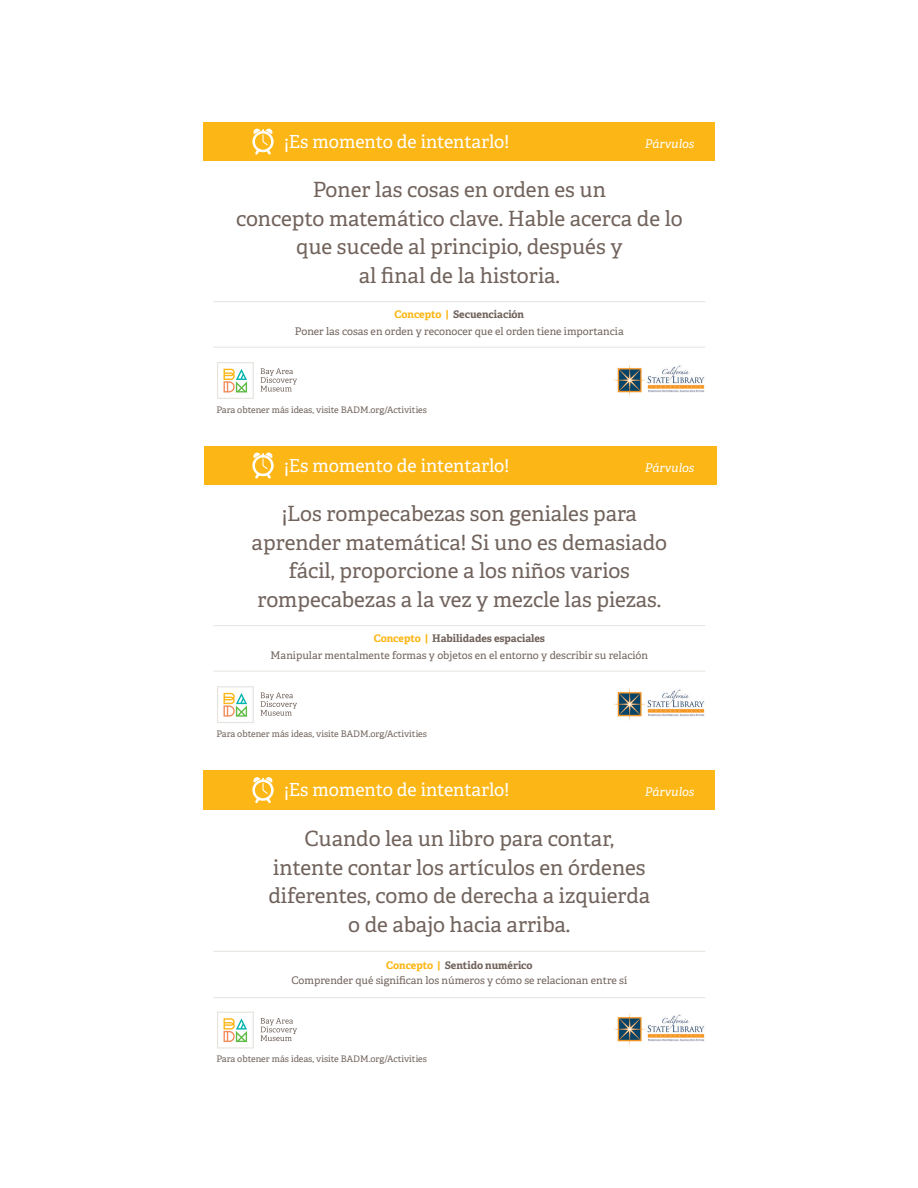
<style>
.page{position:relative;width:918px;height:1188px;background:#fff}
.page>*{position:absolute;margin:0;border:0;box-sizing:border-box;transform-origin:0 0}
.t1{font:21px/28.5px "Adelle PE";color:#71635c;text-align:center}
.t2{font:18px "Adelle PE";letter-spacing:-.005em;color:#fff}
.t3{font:italic 12px "Adelle PE";color:#fff}
.t4{font:10.5px/16.5px "Adelle PE";color:#71635c;text-align:center}
.t5{font:9px "Adelle PE";color:#71635c}
.s1{font-weight:700;color:#fcb615}
.s2{font-weight:700}
</style>
<div class="page">
<div style="left:204px;top:122px;width:511px;height:39px;background:#fcb615"></div>
<div style="left:204px;top:446px;width:512px;height:39px;background:#fcb615"></div>
<div style="left:203px;top:770px;width:512px;height:39px;background:#fcb615"></div>
<hr style="left:213px;top:301px;width:492px;height:1px;background:#e6e4df">
<hr style="left:213px;top:625px;width:492px;height:1px;background:#e6e4df">
<hr style="left:213px;top:951px;width:492px;height:1px;background:#e6e4df">
<hr style="left:213px;top:347px;width:492px;height:1px;background:#e6e4df">
<hr style="left:213px;top:671px;width:492px;height:1px;background:#e6e4df">
<hr style="left:213px;top:997px;width:492px;height:1px;background:#e6e4df">
<svg style="left:252px;top:129px;width:22px;height:26px"></svg>
<svg style="left:252px;top:453px;width:22px;height:26px"></svg>
<svg style="left:252px;top:777px;width:22px;height:26px"></svg>
<svg style="left:261px;top:368px;width:36px;height:24px"></svg>
<svg style="left:217px;top:362px;width:37px;height:37px"></svg>
<img style="left:614px;top:364px;width:91px;height:32px">
<svg style="left:261px;top:693px;width:36px;height:23px"></svg>
<svg style="left:217px;top:686px;width:37px;height:37px"></svg>
<img style="left:614px;top:688px;width:91px;height:32px">
<svg style="left:261px;top:1018px;width:36px;height:23px"></svg>
<svg style="left:217px;top:1012px;width:37px;height:37px"></svg>
<img style="left:614px;top:1013px;width:91px;height:32px">
<p class="t2" style="left:284px;top:128px;width:227px">¡Es momento de intentarlo!</p>
<p class="t3" style="left:645px;top:135px;width:51px">Párvulos</p>
<p class="t1" style="left:236px;top:175px;width:448px">Poner las cosas en orden es un<br>concepto matemático clave. Hable acerca de lo que sucede al principio, después y<br>al final de la historia.</p>
<p class="t4" style="left:295px;top:306px;width:330px"><span class="s1">Concepto |</span> <span class="s2">Secuenciación<br></span>Poner las cosas en orden y reconocer que el orden tiene importancia</p>
<p class="t5" style="left:216px;top:403px;width:212px">Para obtener más ideas, visite BADM.org/Activities</p>
<p class="t2" style="left:284px;top:452px;width:227px">¡Es momento de intentarlo!</p>
<p class="t3" style="left:645px;top:459px;width:51px">Párvulos</p>
<p class="t1" style="left:252px;top:499px;width:417px">¡Los rompecabezas son geniales para aprender matemática! Si uno es demasiado fácil, proporcione a los niños varios rompecabezas a la vez y mezcle las piezas.</p>
<p class="t4" style="left:271px;top:630px;width:379px"><span class="s1">Concepto |</span> <span class="s2">Habilidades espaciales<br></span>Manipular mentalmente formas y objetos en el entorno y describir su relación</p>
<p class="t5" style="left:216px;top:727px;width:212px">Para obtener más ideas, visite BADM.org/Activities</p>
<p class="t2" style="left:284px;top:777px;width:227px">¡Es momento de intentarlo!</p>
<p class="t3" style="left:645px;top:783px;width:51px">Párvulos</p>
<p class="t1" style="left:268px;top:824px;width:383px">Cuando lea un libro para contar, intente contar los artículos en órdenes diferentes, como de derecha a izquierda o de abajo hacia arriba.</p>
<p class="t4" style="left:291px;top:957px;width:337px;line-height:15.5px"><span class="s1">Concepto |</span> <span class="s2">Sentido numérico<br></span>Comprender qué significan los números y cómo se relacionan entre sí</p>
<p class="t5" style="left:216px;top:1053px;width:212px">Para obtener más ideas, visite BADM.org/Activities</p>
</div>
